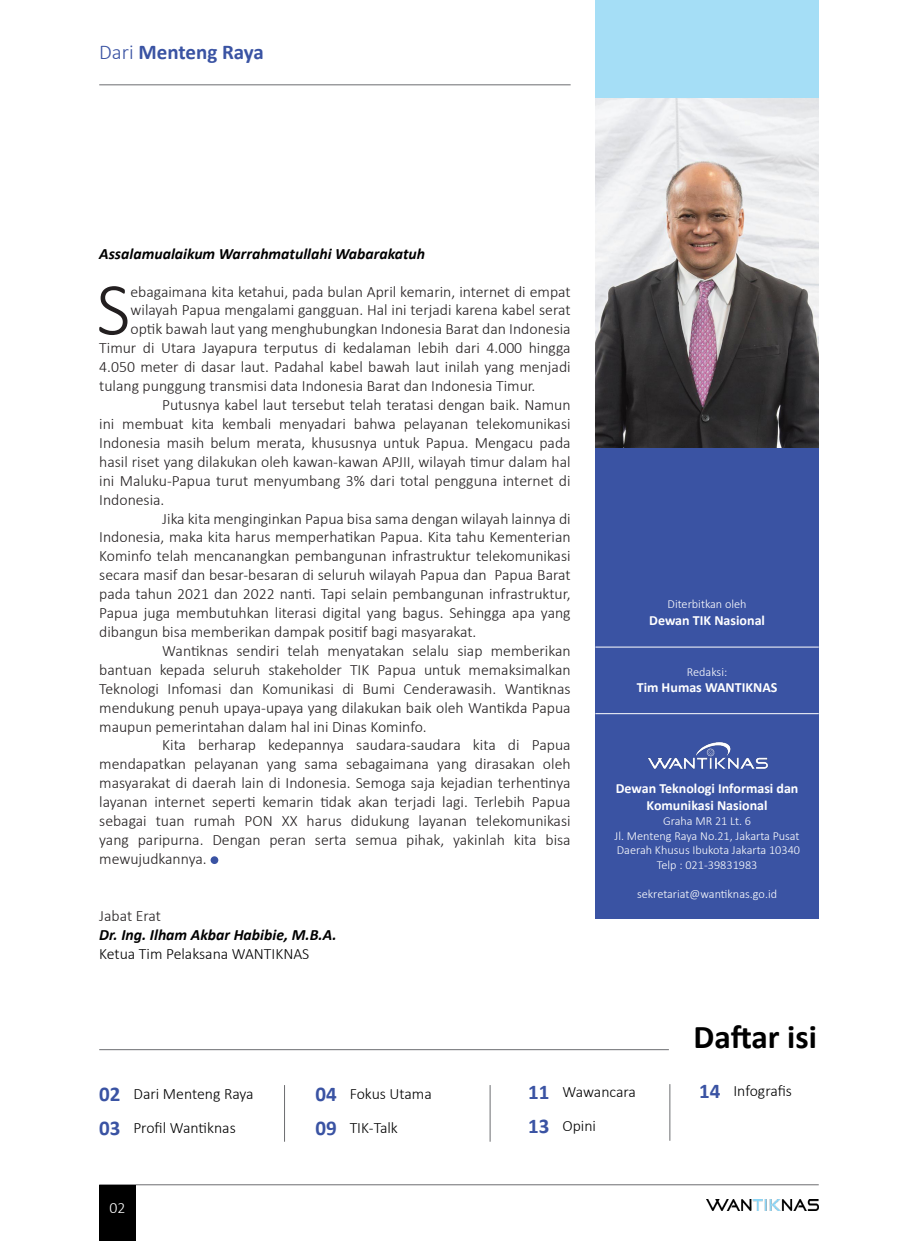
<style>
.page{position:relative;width:918px;height:1241px;background:#fff}
.page>*{position:absolute;margin:0;border:0;box-sizing:border-box;transform-origin:0 0}
.t1{font:300 75.25px "Calibri";color:#231f20}
.t2{font:700 33.25px "Calibri";color:#000}
.t3{font:700 21px "Calibri";color:#3a53a3}
.t4{font:300 15.75px/18.9px "Calibri";color:#231f20;text-align:justify}
.t5{font:300 15.75px "Calibri";color:#000}
.t6{font:italic 700 15.75px "Calibri";color:#000}
.t7{font:300 15.75px "Calibri";color:#fff}
.t8{font:700 14px/16.8px "Calibri";color:#fff;text-align:center}
.t9{font:300 12.25px "Calibri";color:#fff}
.s1{font-weight:300}
</style>
<div class="page">
<hr style="left:99px;top:84px;width:471px;height:1px;background:#6c6d70">
<div style="left:595px;top:0;width:224px;height:398px;background:#a5def6"></div>
<hr style="left:99px;top:1049px;width:570px;height:1px;background:#6c6d70">
<hr style="left:99px;top:1184px;width:720px;height:1px;background:#6c6d70">
<div style="left:99px;top:1185px;width:37px;height:55px;background:#000"></div>
<hr style="left:284px;top:1084px;width:1px;height:57px;background:#6c6d70">
<hr style="left:490px;top:1084px;width:1px;height:57px;background:#6c6d70">
<hr style="left:669px;top:1083px;width:1px;height:57px;background:#6c6d70">
<div style="left:595px;top:446px;width:224px;height:472px;background:#3a53a3"></div>
<hr style="left:595px;top:646px;width:224px;height:1px;background:#fff">
<hr style="left:595px;top:713px;width:224px;height:1px;background:#fff">
<div style="left:211px;top:856px;width:7px;height:7px;background:#3a53a3;border-radius:50%"></div>
<img style="left:648px;top:742px;width:120px;height:27px">
<img style="left:706px;top:1199px;width:113px;height:11px">
<img style="left:595px;top:99px;width:224px;height:348px">
<p class="t3" style="left:99px;top:37px;width:166px"><span class="s1">Dari</span> Menteng Raya</p>
<p class="t6" style="left:99px;top:242px;width:327px">Assalamualaikum Warrahmatullahi Wabarakatuh</p>
<p class="t1" style="left:96px;top:263px;width:36px">S</p>
<p class="t4" style="left:131px;top:282px;width:441px">ebagaimana kita ketahui, pada bulan April kemarin, internet di empat</p>
<p class="t4" style="left:131px;top:300px;width:441px">wilayah Papua mengalami gangguan. Hal ini terjadi karena kabel serat</p>
<p class="t4" style="left:131px;top:319px;width:441px">optik bawah laut yang menghubungkan Indonesia Barat dan Indonesia</p>
<p class="t4" style="left:99px;top:338px;width:473px">Timur di Utara Jayapura terputus di kedalaman lebih dari 4.000 hingga</p>
<p class="t4" style="left:99px;top:357px;width:473px">4.050 meter di dasar laut. Padahal kabel bawah laut inilah yang menjadi</p>
<p class="t4" style="left:99px;top:376px;width:438px">tulang punggung transmisi data Indonesia Barat dan Indonesia Timur.</p>
<p class="t4" style="left:99px;top:395px;width:473px;text-indent:63px">Putusnya kabel laut tersebut telah teratasi dengan baik. Namun ini membuat kita kembali menyadari bahwa pelayanan telekomunikasi Indonesia masih belum merata, khususnya untuk Papua. Mengacu pada hasil riset yang dilakukan oleh kawan-kawan APJII, wilayah timur dalam hal ini Maluku-Papua turut menyumbang 3% dari total pengguna internet di Indonesia.</p>
<p class="t4" style="left:99px;top:508px;width:473px;text-indent:63px">Jika kita menginginkan Papua bisa sama dengan wilayah lainnya di Indonesia, maka kita harus memperhatikan Papua. Kita tahu Kementerian Kominfo telah mencanangkan pembangunan infrastruktur telekomunikasi secara masif dan besar-besaran di seluruh wilayah Papua dan Papua Barat pada tahun 2021 dan 2022 nanti. Tapi selain pembangunan infrastruktur, Papua juga membutuhkan literasi digital yang bagus. Sehingga apa yang dibangun bisa memberikan dampak positif bagi masyarakat.</p>
<p class="t4" style="left:99px;top:641px;width:473px;text-indent:63px">Wantiknas sendiri telah menyatakan selalu siap memberikan bantuan kepada seluruh stakeholder TIK Papua untuk memaksimalkan Teknologi Infomasi dan Komunikasi di Bumi Cenderawasih. Wantiknas mendukung penuh upaya-upaya yang dilakukan baik oleh Wantikda Papua maupun pemerintahan dalam hal ini Dinas Kominfo.</p>
<p class="t4" style="left:99px;top:735px;width:473px;text-indent:63px">Kita berharap kedepannya saudara-saudara kita di Papua mendapatkan pelayanan yang sama sebagaimana yang dirasakan oleh masyarakat di daerah lain di Indonesia. Semoga saja kejadian terhentinya layanan internet seperti kemarin tidak akan terjadi lagi. Terlebih Papua sebagai tuan rumah PON XX harus didukung layanan telekomunikasi yang paripurna. Dengan peran serta semua pihak, yakinlah kita bisa mewujudkannya.</p>
<p class="t4" style="left:99px;top:905px;width:63px">Jabat Erat</p>
<p class="t6" style="left:99px;top:923px;width:239px">Dr. Ing. Ilham Akbar Habibie, M.B.A.</p>
<p class="t5" style="left:99px;top:943px;width:212px">Ketua Tim Pelaksana WANTIKNAS</p>
<p class="t9" style="left:667px;top:596px;width:80px">Diterbitkan oleh</p>
<p class="t8" style="left:649px;top:612px;width:117px">Dewan TIK Nasional</p>
<p class="t9" style="left:687px;top:664px;width:42px">Redaksi:</p>
<p class="t8" style="left:637px;top:679px;width:142px">Tim Humas WANTIKNAS</p>
<p class="t8" style="left:616px;top:780px;width:184px">Dewan Teknologi Informasi dan<br>Komunikasi Nasional</p>
<p class="t9" style="left:663px;top:813px;width:90px">Graha MR 21 Lt. 6</p>
<p class="t9" style="left:614px;top:827px;width:186px">Jl. Menteng Raya No.21, Jakarta Pusat</p>
<p class="t9" style="left:617px;top:842px;width:185px">Daerah Khusus Ibukota Jakarta 10340</p>
<p class="t9" style="left:657px;top:857px;width:102px">Telp : 021-39831983</p>
<p class="t9" style="left:637px;top:886px;width:141px">sekretariat@wantiknas.go.id</p>
<p class="t2" style="left:693px;top:1013px;width:125px">Daftar isi</p>
<p class="t3" style="left:99px;top:1078px;width:23px">02</p>
<p class="t3" style="left:99px;top:1112px;width:23px">03</p>
<p class="t5" style="left:133px;top:1083px;width:122px">Dari Menteng Raya</p>
<p class="t5" style="left:133px;top:1117px;width:104px">Profil Wantiknas</p>
<p class="t7" style="left:109px;top:1198px;width:17px">02</p>
<p class="t3" style="left:315px;top:1078px;width:23px">04</p>
<p class="t3" style="left:315px;top:1112px;width:23px">09</p>
<p class="t5" style="left:350px;top:1083px;width:84px">Fokus Utama</p>
<p class="t3" style="left:699px;top:1075px;width:23px">14</p>
<p class="t5" style="left:733px;top:1080px;width:60px">Infografis</p>
<p class="t5" style="left:350px;top:1117px;width:50px">TIK-Talk</p>
<p class="t3" style="left:528px;top:1076px;width:23px">11</p>
<p class="t3" style="left:528px;top:1110px;width:23px">13</p>
<p class="t5" style="left:562px;top:1081px;width:75px">Wawancara</p>
<p class="t5" style="left:562px;top:1115px;width:35px">Opini</p>
</div>
